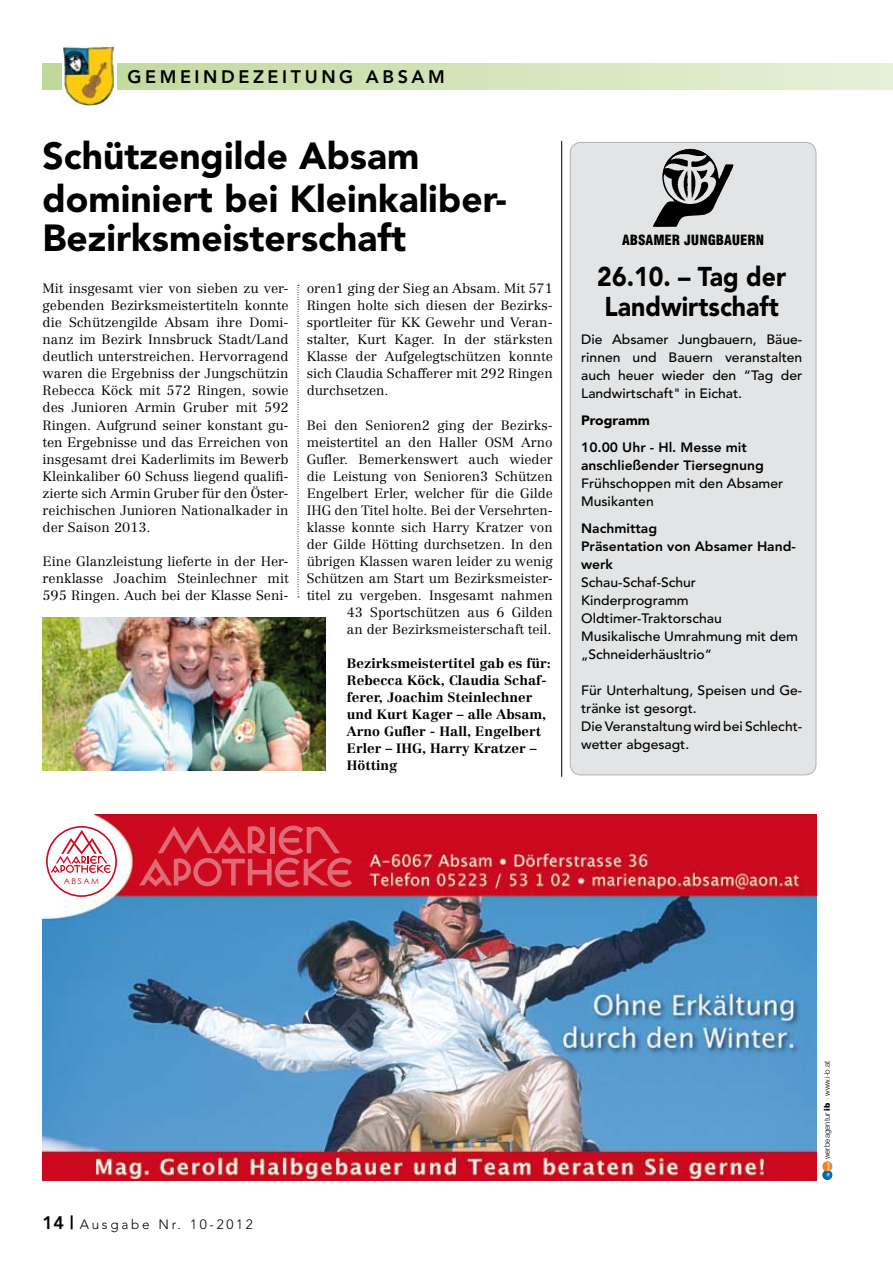
<style>
.page{position:relative;width:893px;height:1263px;background:#fff}
.page>*{position:absolute;margin:0;border:0;box-sizing:border-box;transform-origin:0 0}
.t1{font:900 37.5px/43.2px "Avenir";color:#000}
.t2{font:900 27px/29.8px "Avenir";color:#000;scale:.92 1}
.t3{font:800 18px "Avenir";letter-spacing:.2em;color:#000}
.t4{font:900 condensed 13.8px "Swiss 721 BT";color:#000}
.t5{font:500 13.5px/18px "Avenir";color:#000}
.t6{font:800 13.5px/18px "Avenir";color:#000}
.t7{font:300 13.5px "Avenir";letter-spacing:.2em;color:#000}
.t8{font:900 13.5px "Avenir";color:#000}
.t9{font:300 13.35px/17px "Centennial";color:#000;text-align:justify}
.t10{font:700 13.35px/17px "Centennial";color:#000}
.t11{font:8.1px "Century Gothic";letter-spacing:.17em;color:#cd071e;scale:1.05 1}
.t12{font:300 7.8px "Swiss 721 BT";color:#000}
.s1{font-weight:800;font-size:18px}
.s2{font-weight:900}
</style>
<div class="page">
<div style="left:43px;top:64px;width:850px;height:25px;background:linear-gradient(to right,#bed899,#e6f0d9)"></div>
<div style="left:62px;top:45px;width:55px;height:65px;background:#fff"></div>
<img style="left:63px;top:45px;width:52px;height:61px">
<img style="left:43px;top:814px;width:773px;height:366px">
<svg style="left:46px;top:826px;width:71px;height:71px"></svg>
<svg style="left:139px;top:825px;width:213px;height:62px;background:#d22839"></svg>
<svg style="left:822px;top:1170px;width:10px;height:10px"></svg>
<div style="left:822px;top:1161px;width:10px;height:10px;background:#ef8327;border-radius:50%"></div>
<svg style="left:827px;top:1162px;width:4px;height:16px"></svg>
<img style="left:43px;top:618px;width:283px;height:152px">
<svg style="left:298px;top:285px;width:1px;height:313px"></svg>
<hr style="left:561px;top:141px;width:1px;height:636px;background:#000">
<div style="left:570px;top:142px;width:246px;height:633px;background:#e3e4e5;border-radius:11px"></div>
<div style="left:570px;top:142px;width:246px;height:633px;border:1px solid #b1b3b4;border-radius:11px"></div>
<img style="left:653px;top:149px;width:81px;height:78px">
<h3 class="t3" style="left:128px;top:66px;width:319px">gemeindezeitung a bsa m</h3>
<h1 class="t1" style="left:43px;top:134px;width:466px">Schützengilde Absam dominiert bei Kleinkaliber-</h1>
<h1 class="t1" style="left:43px;top:216px;width:365px">Bezirksmeisterschaft</h1>
<p class="t9" style="left:43px;top:280px;width:248px">Mit insgesamt vier von sieben zu ver&shy;gebenden Bezirksmeistertiteln konnte die Schützengilde Absam ihre Domi&shy;nanz im Bezirk Innsbruck Stadt/Land deutlich unterstreichen. Hervorragend waren die Ergebniss der Jungschützin Rebecca Köck mit 572 Ringen, sowie des Junioren Armin Gruber mit 592<br>Ringen. Aufgrund seiner konstant gu&shy;ten Ergebnisse und das Erreichen von insgesamt drei Kaderlimits im Bewerb Kleinkaliber 60 Schuss liegend qualifi&shy;zierte sich Armin Gruber für den Öster&shy;reichischen Junioren Nationalkader in der Saison 2013.</p>
<p class="t9" style="left:43px;top:552px;width:248px">Eine Glanzleistung lieferte in der Her&shy;renklasse Joachim Steinlechner mit 595 Ringen. Auch bei der Klasse Seni-</p>
<p class="t9" style="left:307px;top:280px;width:248px">oren1 ging der Sieg an Absam. Mit 571<br>Ringen holte sich diesen der Bezirks&shy;sportleiter für KK Gewehr und Veran&shy;stalter, Kurt Kager. In der stärksten Klasse der Aufgelegtschützen konnte sich Claudia Schafferer mit 292 Ringen durchsetzen.</p>
<p class="t9" style="left:307px;top:416px;width:248px;text-align:right">Bei den Senioren2 ging der Bezirks&shy;meistertitel an den Haller OSM Arno Gufler. Bemerkenswert auch wieder die Leistung von Senioren3 Schützen Engelbert Erler, welcher für die Gilde IHG den Titel holte. Bei der Versehrten&shy;klasse konnte sich Harry Kratzer von der Gilde Hötting durchsetzen. In den übrigen Klassen waren leider zu wenig Schützen am Start um Bezirksmeister&shy;titel zu vergeben. Insgesamt nahmen 43 Sportschützen aus 6 Gilden<br>an der Bezirksmeisterschaft teil.</p>
<p class="t10" style="left:347px;top:654px;width:206px">Bezirksmeistertitel gab es für:<br>Rebecca Köck, Claudia Schaf&shy;ferer, Joachim Steinlechner und Kurt Kager – alle Absam,<br>Arno Gufler - Hall, Engelbert<br>Erler – IHG, Harry Kratzer –<br>Hötting</p>
<p class="t4" style="left:622px;top:232px;width:144px">ABSAMER JUNGBAUERN</p>
<h2 class="t2" style="left:597px;top:262px;width:207px">26.10. – Tag der<br>Landwirtschaft</h2>
<p class="t5" style="left:581px;top:331px;width:223px;text-align:justify">Die Absamer Jungbauern, Bäue&shy;rinnen und Bauern veranstalten auch heuer wieder den “Tag der Landwirtschaft" in Eichat.</p>
<p class="t8" style="left:581px;top:413px;width:70px">Programm</p>
<p class="t6" style="left:581px;top:439px;width:184px">10.00 Uhr - H l. Messe mit anschließender Tiersegnung</p>
<p class="t5" style="left:581px;top:475px;width:204px">Frühschoppen mit den Absamer<br>Musikanten</p>
<p class="t6" style="left:581px;top:520px;width:216px">Nachmittag<br>Präsentation von Absamer Hand&shy;werk</p>
<p class="t5" style="left:581px;top:574px;width:218px">Schau-Schaf-Schur<br>Kinderprogramm<br>Oldtimer-Traktorschau<br>Musikalische Umrahmung mit dem „Schneiderhäusltrio“</p>
<p class="t5" style="left:581px;top:682px;width:223px">Für Unterhaltung, Speisen und Ge&shy;tränke ist gesorgt.<br>Die Veranstaltung wird bei Schlecht&shy;wetter abgesagt.</p>
<p class="t11" style="left:64px;top:876px;width:35px">ABSAM</p>
<p class="t7" style="left:43px;top:1216px;width:212px"><span class="s1">14 |</span> Ausgabe Nr. 10-2012</p>
<p class="t12" style="left:822px;top:1159px;width:100px;rotate:-90deg">werbeagentur <span class="s2">ib</span> · www.i-b.at</p>
</div>
